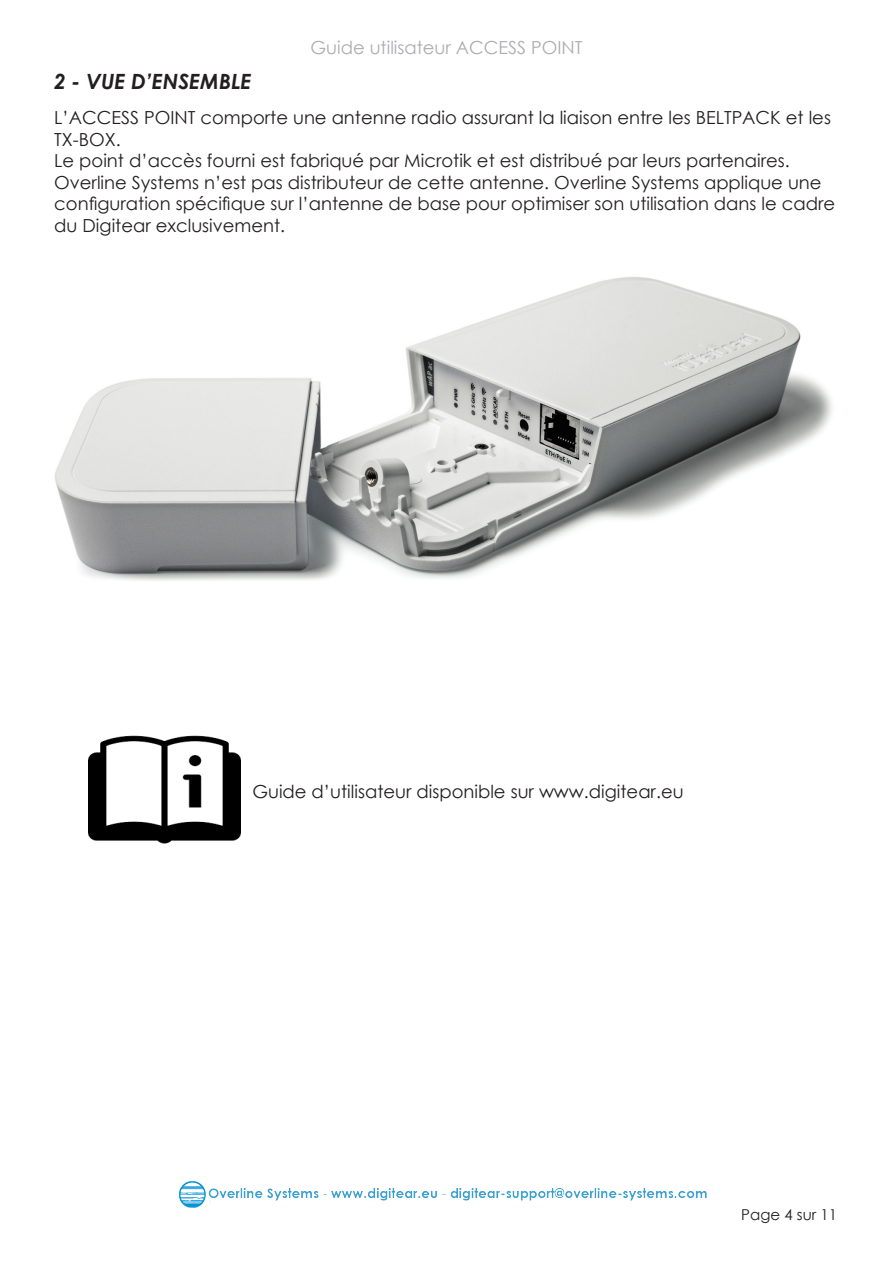
<style>
.page{position:relative;width:893px;height:1263px;background:#fff}
.page>*{position:absolute;margin:0;border:0;box-sizing:border-box;transform-origin:0 0}
.TITRE_1{font:italic 700 21px "Century Gothic";color:#231f20}
.TEXTE{font:18px/21.6px "Century Gothic";color:#231f20}
.t1{font:18px "Century Gothic";color:#acadb1}
.t2{font:15px "Century Gothic";color:#231f20}
</style>
<div class="page">
<img style="left:179px;top:1181px;width:528px;height:27px">
<img style="left:55px;top:277px;width:777px;height:304px">
<img style="left:89px;top:735px;width:152px;height:109px">
<p class="t1" style="left:310px;top:35px;width:274px">Guide utilisateur ACCESS POINT</p>
<p class="TITRE_1" style="left:54px;top:66px;width:199px">2 - VUE D’ENSEMBLE</p>
<p class="TEXTE" style="left:54px;top:106px;width:778px">L’ACCESS POINT comporte une antenne radio assurant la liaison entre les BELTPACK et les<br>TX-BOX.</p>
<p class="TEXTE" style="left:54px;top:150px;width:737px">Le point d’accès fourni est fabriqué par Microtik et est distribué par leurs partenaires.</p>
<p class="TEXTE" style="left:54px;top:171px;width:782px">Overline Systems n’est pas distributeur de cette antenne. Overline Systems applique une configuration spécifique sur l’antenne de base pour optimiser son utilisation dans le cadre du Digitear exclusivement.</p>
<p class="TEXTE" style="left:252px;top:780px;width:433px">Guide d’utilisateur disponible sur www.digitear.eu</p>
<p class="t2" style="left:741px;top:1204px;width:97px">Page 4 sur 11</p>
</div>
